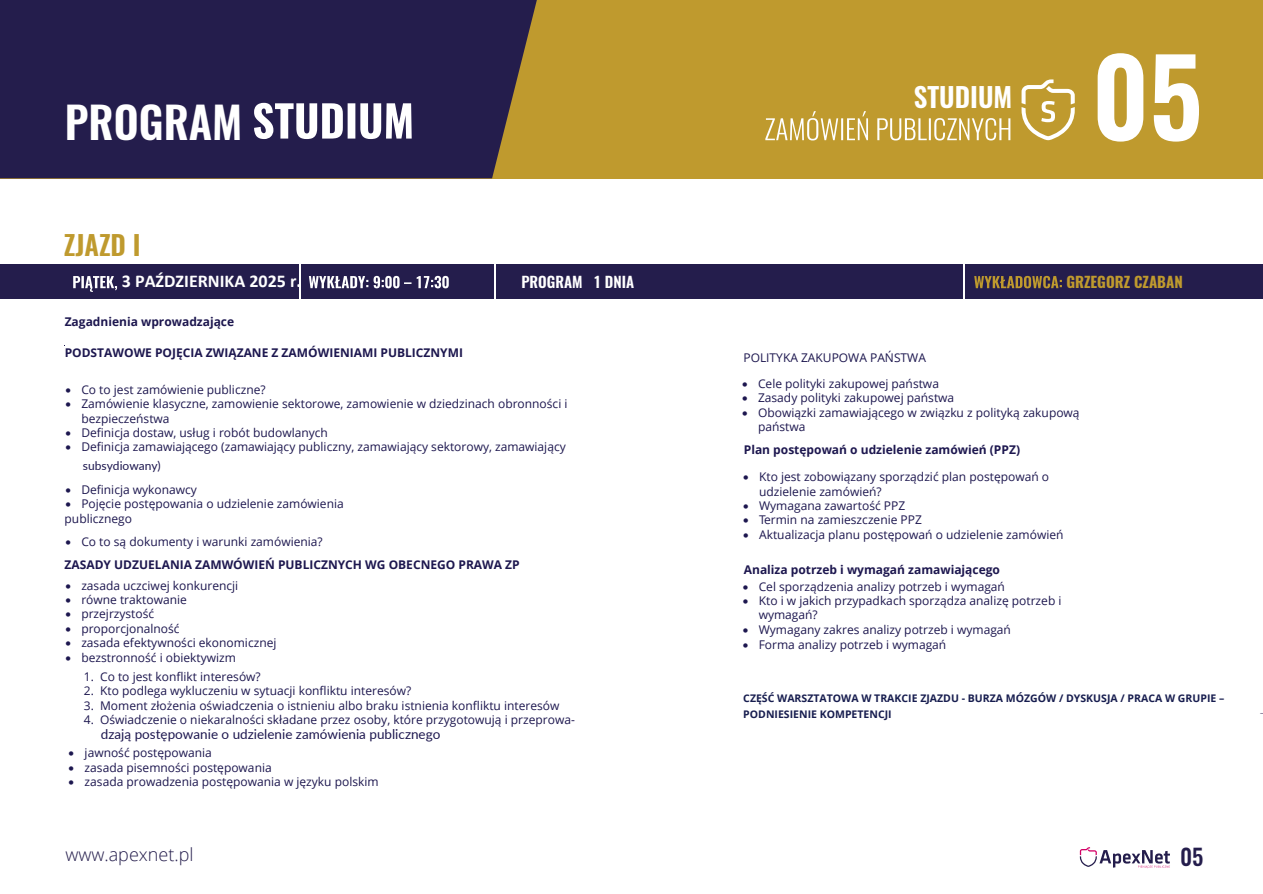
<style>
.page{position:relative;width:1263px;height:894px;background:#fff}
.page>*{position:absolute;margin:0;border:0;box-sizing:border-box;transform-origin:0 0}
.t1{font:600 105.9px "Oswald";color:#fff}
.t2{font:600 43.5px "Oswald";color:#fff}
.t3{font:600 27px "Oswald";color:#fff}
.t4{font:600 27px "Oswald";color:#bf9a2e}
.t5{font:500 22.5px "Oswald";color:#241d4c}
.t6{font:700 18px "Calibri";color:#fff}
.t7{font:300 18px "Open Sans";color:#241d4c}
.t8{font:700 15px "Oswald";color:#bf9a2e}
.t9{font:600 15px "Oswald";color:#fff}
.t10{font:13.5px "Lato";color:#1d174f}
.t11{font:12px/14.4px "Open Sans";color:#1d174f}
.t12{font:700 12px/23.1px "Open Sans";color:#1d174f}
.t13{font:12px "Lato";color:#1d174f}
.t14{font:700 10.5px/16.5px "Open Sans";color:#171d4f}
.s1{font-weight:400}
</style>
<div class="page">
<svg style="left:1079px;top:847px;width:91px;height:21px"></svg>
<div style="left:0;top:265px;width:1263px;height:34px;background:#241d4c"></div>
<div style="left:0;top:0;width:1263px;height:178px;background:#bf9a2e"></div>
<div style="left:0;top:0;width:537px;height:178px;background:#241d4c"></div>
<svg style="left:254px;top:103px;width:158px;height:36px;background:#a7a4b7"></svg>
<hr style="left:299px;top:265px;width:1px;height:34px;background:#fff">
<svg style="left:73px;top:276px;width:44px;height:16px"></svg>
<svg style="left:309px;top:276px;width:140px;height:12px"></svg>
<hr style="left:494px;top:265px;width:1px;height:34px;background:#fff">
<hr style="left:963px;top:265px;width:1px;height:34px;background:#fff">
<svg style="left:765px;top:111px;width:245px;height:29px"></svg>
<svg style="left:1021px;top:79px;width:53px;height:61px"></svg>
<svg style="left:974px;top:276px;width:88px;height:12px"></svg>
<h2 class="t2" style="left:65px;top:92px;width:179px">PROGRAM</h2>
<h3 class="t4" style="left:64px;top:226px;width:78px">ZJAZD I</h3>
<h3 class="t6" style="left:122px;top:268px;width:181px">3 PAŹDZIERNIKA 2025 r.</h3>
<p class="t9" style="left:521px;top:271px;width:114px">PROGRAM 1 DNIA</p>
<p class="t12" style="left:65px;top:310px;width:171px">Zagadnienia wprowadzające</p>
<p class="t12" style="left:65px;top:340px;width:400px">PODSTAWOWE POJĘCIA ZWIĄZANE Z ZAMÓWIENIAMI PUBLICZNYMI</p>
<p class="t11" style="left:65px;top:382px;width:202px">• Co to jest zamówienie publiczne?</p>
<p class="t11" style="left:81px;top:396px;width:487px;text-indent:-16px">• Zamówienie klasyczne, zamowienie sektorowe, zamowienie w dziedzinach obronności i bezpieczeństwa</p>
<p class="t11" style="left:65px;top:425px;width:264px">• Definicja dostaw, usług i robót budowlanych</p>
<p class="t11" style="left:65px;top:439px;width:502px">• Definicja zamawiającego (zamawiający publiczny, zamawiający sektorowy, zamawiający</p>
<p class="t13" style="left:83px;top:456px;width:79px">subsydiowany)</p>
<p class="t11" style="left:65px;top:482px;width:133px">• Definicja wykonawcy</p>
<p class="t11" style="left:65px;top:496px;width:281px">• Pojęcie postępowania o udzielenie zamówienia publicznego</p>
<p class="t12" style="left:65px;top:529px;width:456px">• <span class="s1">Co to są dokumenty i warunki zamówienia?<br></span>ZASADY UDZUELANIA ZAMWÓWIEŃ PUBLICZNYCH WG OBECNEGO PRAWA ZP</p>
<p class="t11" style="left:65px;top:577px;width:174px">• zasada uczciwej konkurencji</p>
<p class="t11" style="left:65px;top:592px;width:123px">• równe traktowanie</p>
<p class="t11" style="left:65px;top:606px;width:90px">• przejrzystość</p>
<p class="t11" style="left:65px;top:620px;width:116px">• proporcjonalność</p>
<p class="t11" style="left:65px;top:635px;width:213px">• zasada efektywności ekonomicznej</p>
<p class="t11" style="left:65px;top:649px;width:172px">• bezstronność i obiektywizm</p>
<p class="t11" style="left:84px;top:668px;width:178px">1. Co to jest konflikt interesów?</p>
<p class="t11" style="left:84px;top:683px;width:329px">2. Kto podlega wykluczeniu w sytuacji konfliktu interesów?</p>
<p class="t11" style="left:84px;top:697px;width:477px">3. Moment złożenia oświadczenia o istnieniu albo braku istnienia konfliktu interesów</p>
<p class="t11" style="left:84px;top:712px;width:492px">4. Oświadczenie o niekaralności składane przez osoby, które przygotowują i przeprowa-</p>
<p class="t10" style="left:101px;top:723px;width:341px">dzają postępowanie o udzielenie zamówienia publicznego</p>
<p class="t11" style="left:69px;top:745px;width:145px">• jawność postępowania</p>
<p class="t11" style="left:69px;top:759px;width:205px">• zasada pisemności postępowania</p>
<p class="t11" style="left:69px;top:774px;width:311px">• zasada prowadzenia postępowania w języku polskim</p>
<h3 class="t7" style="left:65px;top:842px;width:130px">www.apexnet.pl</h3>
<h3 class="t3" style="left:914px;top:78px;width:100px">STUDIUM</h3>
<h1 class="t1" style="left:1092px;top:23px;width:112px">05</h1>
<p class="t8" style="left:1066px;top:271px;width:118px">GRZEGORZ CZABAN</p>
<p class="t11" style="left:743px;top:349px;width:184px">POLITYKA ZAKUPOWA PAŃSTWA</p>
<p class="t11" style="left:742px;top:376px;width:198px">• Cele polityki zakupowej państwa</p>
<p class="t11" style="left:742px;top:390px;width:214px">• Zasady polityki zakupowej państwa</p>
<p class="t11" style="left:758px;top:404px;width:323px;text-indent:-16px">• Obowiązki zamawiającego w związku z polityką zakupową państwa</p>
<p class="t12" style="left:744px;top:437px;width:278px">Plan postępowań o udzielenie zamówień (PPZ)</p>
<p class="t11" style="left:759px;top:469px;width:291px;text-indent:-16px">• Kto jest zobowiązany sporządzić plan postępowań o udzielenie zamówień?</p>
<p class="t11" style="left:743px;top:498px;width:164px">• Wymagana zawartość PPZ</p>
<p class="t11" style="left:743px;top:512px;width:180px">• Termin na zamieszczenie PPZ</p>
<p class="t11" style="left:743px;top:527px;width:322px">• Aktualizacja planu postępowań o udzielenie zamówień</p>
<p class="t12" style="left:744px;top:557px;width:258px">Analiza potrzeb i wymagań zamawiającego</p>
<p class="t11" style="left:742px;top:578px;width:264px">• Cel sporządzenia analizy potrzeb i wymagań</p>
<p class="t11" style="left:758px;top:593px;width:304px;text-indent:-16px">• Kto i w jakich przypadkach sporządza analizę potrzeb i wymagań?</p>
<p class="t11" style="left:742px;top:621px;width:270px">• Wymagany zakres analizy potrzeb i wymagań</p>
<p class="t11" style="left:742px;top:636px;width:205px">• Forma analizy potrzeb i wymagań</p>
<p class="t14" style="left:743px;top:689px;width:482px">CZĘŚĆ WARSZTATOWA W TRAKCIE ZJAZDU - BURZA MÓZGÓW / DYSKUSJA / PRACA W GRUPIE –<br>PODNIESIENIE KOMPETENCJI</p>
<h3 class="t5" style="left:1180px;top:840px;width:24px">05</h3>
</div>
